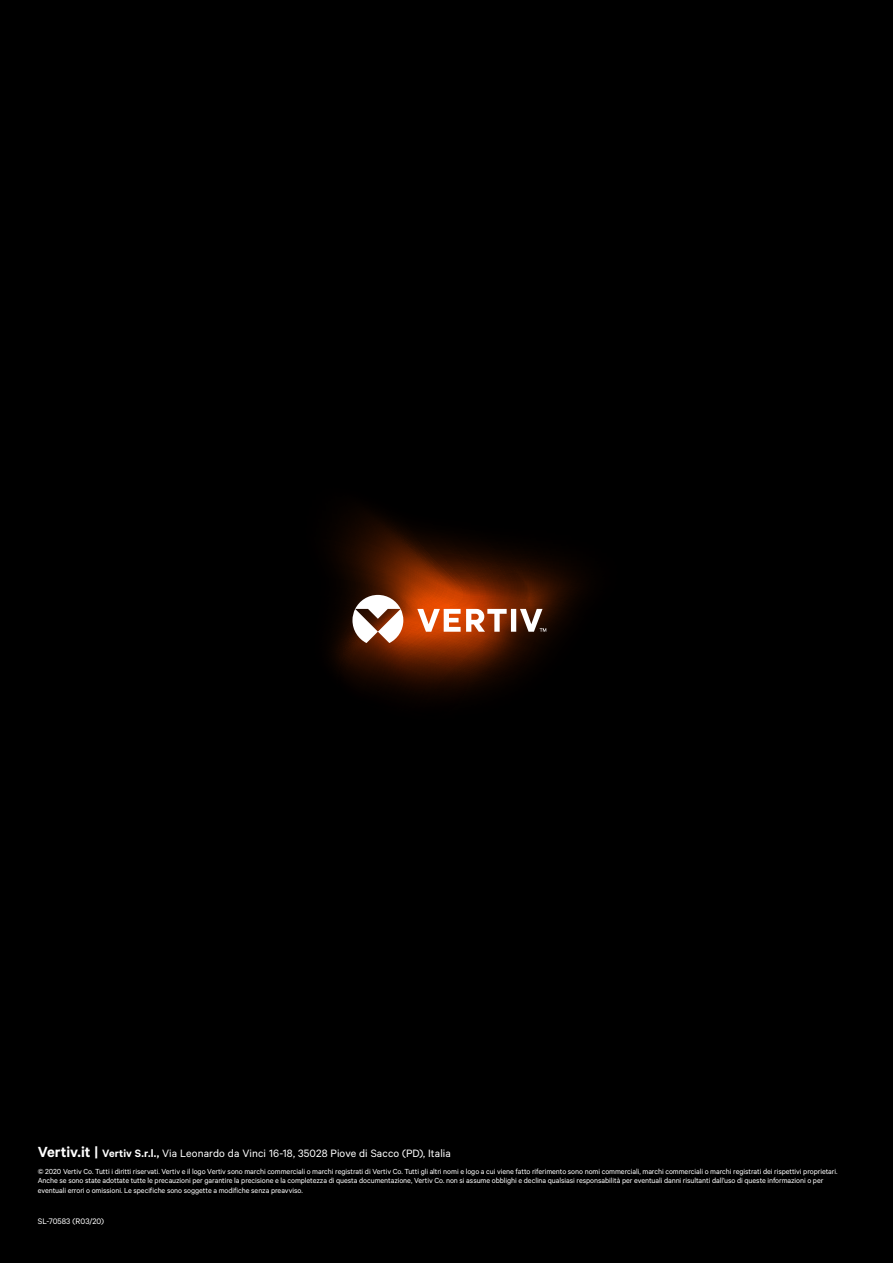
<style>
.page{position:relative;width:893px;height:1263px;background:#000}
.page>*{position:absolute;margin:0;border:0;box-sizing:border-box;transform-origin:0 0}
.t1{font:12px "Calibre";letter-spacing:.01em;color:#fff}
.t2{font:9px "Calibre";color:#fff}
.t3{font:8.25px/9.8px "Calibre";letter-spacing:-.01em;color:#fff}
.s1{font-weight:600;font-size:16.5px}
.s2{font-weight:600}
</style>
<div class="page">
<svg style="left:330px;top:509px;width:256px;height:159px"></svg>
<svg style="left:337px;top:554px;width:209px;height:146px"></svg>
<h1 class="t1" style="left:38px;top:1146px;width:415px"><span class="s1">Vertiv.it |</span> <span class="s2">Vertiv S.r.l.,</span> Via Leonardo da Vinci 16-18, 35028 Piove di Sacco (PD), Italia</h1>
<p class="t3" style="left:38px;top:1166px;width:801px">© 2020 Vertiv Co. Tutti i diritti riservati. Vertiv e il logo Vertiv sono marchi commerciali o marchi registrati di Vertiv Co. Tutti gli altri nomi e logo a cui viene fatto riferimento sono nomi commerciali, marchi commerciali o marchi registrati dei rispettivi proprietari.<br>Anche se sono state adottate tutte le precauzioni per garantire la precisione e la completezza di questa documentazione, Vertiv Co. non si assume obblighi e declina qualsiasi responsabilità per eventuali danni risultanti dall’uso di queste informazioni o per eventuali errori o omissioni. Le specifiche sono soggette a modifiche senza preavviso.</p>
<p class="t2" style="left:38px;top:1216px;width:68px">SL-70583 (R03/20)</p>
</div>
